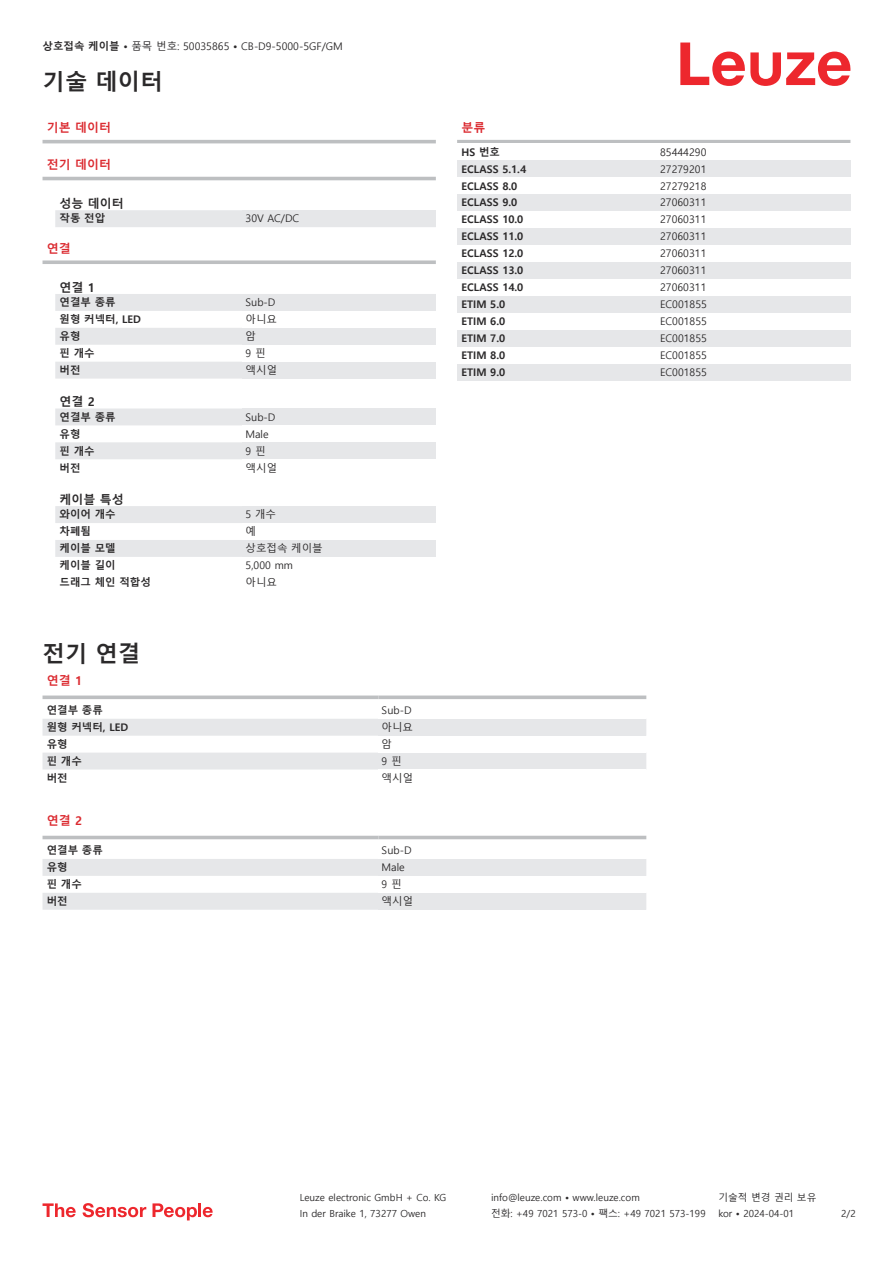
<style>
.page{position:relative;width:893px;height:1263px;background:#fff}
.page>*{position:absolute;margin:0;border:0;box-sizing:border-box;transform-origin:0 0}
.t1{font:700 22.5px "Malgun Gothic";color:#2b292a}
.t2{font:700 12px "Malgun Gothic";color:#db2a30}
.t3{font:700 12px "Malgun Gothic";color:#2b292a}
.t4{font:10.5px "Malgun Gothic";color:#2b292a}
.t5{font:700 10.5px "Malgun Gothic";color:#2b292a}
.t6{font:9.75px "Malgun Gothic";color:#2b292a}
.s1{font-weight:700}
</style>
<div class="page">
<svg style="left:680px;top:43px;width:170px;height:43px"></svg>
<svg style="left:43px;top:143px;width:393px;height:38px"></svg>
<svg style="left:55px;top:210px;width:187px;height:347px"></svg>
<hr style="left:43px;top:140px;width:393px;height:3px;background:#bdbfc1">
<div style="left:43px;top:160px;width:393px;height:19px;background:#fff"></div>
<hr style="left:43px;top:177px;width:393px;height:3px;background:#bdbfc1">
<div style="left:242px;top:210px;width:194px;height:17px;background:#e6e7e9"></div>
<div style="left:43px;top:244px;width:393px;height:18px;background:#fff"></div>
<svg style="left:43px;top:260px;width:393px;height:4px;background:#c4c6c8"></svg>
<div style="left:242px;top:294px;width:194px;height:17px;background:#e6e7e9"></div>
<div style="left:242px;top:328px;width:194px;height:17px;background:#e6e7e9"></div>
<div style="left:242px;top:362px;width:194px;height:17px;background:#e6e7e9"></div>
<div style="left:242px;top:408px;width:194px;height:17px;background:#e6e7e9"></div>
<div style="left:242px;top:442px;width:194px;height:17px;background:#e6e7e9"></div>
<div style="left:242px;top:506px;width:194px;height:17px;background:#e6e7e9"></div>
<div style="left:242px;top:540px;width:194px;height:17px;background:#e6e7e9"></div>
<svg style="left:43px;top:769px;width:335px;height:1px"></svg>
<svg style="left:43px;top:719px;width:335px;height:50px"></svg>
<svg style="left:43px;top:695px;width:335px;height:4px"></svg>
<svg style="left:378px;top:695px;width:268px;height:4px"></svg>
<div style="left:378px;top:719px;width:268px;height:17px;background:#e6e7e9"></div>
<div style="left:378px;top:753px;width:268px;height:16px;background:#e6e7e9"></div>
<svg style="left:43px;top:835px;width:603px;height:5px"></svg>
<svg style="left:43px;top:859px;width:335px;height:51px"></svg>
<hr style="left:43px;top:836px;width:335px;height:3px;background:#bdbfc1">
<hr style="left:378px;top:836px;width:268px;height:3px;background:#bdbfc1">
<div style="left:378px;top:859px;width:268px;height:17px;background:#e6e7e9"></div>
<div style="left:378px;top:893px;width:268px;height:17px;background:#e6e7e9"></div>
<hr style="left:457px;top:140px;width:393px;height:3px;background:#bdbfc1">
<div style="left:457px;top:160px;width:200px;height:17px;background:#e6e7e9"></div>
<div style="left:657px;top:160px;width:193px;height:17px;background:#e6e7e9"></div>
<div style="left:457px;top:194px;width:200px;height:17px;background:#e6e7e9"></div>
<div style="left:657px;top:194px;width:193px;height:17px;background:#e6e7e9"></div>
<div style="left:457px;top:228px;width:200px;height:17px;background:#e6e7e9"></div>
<div style="left:657px;top:228px;width:193px;height:17px;background:#e6e7e9"></div>
<div style="left:457px;top:262px;width:200px;height:17px;background:#e6e7e9"></div>
<div style="left:657px;top:262px;width:193px;height:17px;background:#e6e7e9"></div>
<div style="left:457px;top:296px;width:200px;height:17px;background:#e6e7e9"></div>
<div style="left:657px;top:296px;width:193px;height:17px;background:#e6e7e9"></div>
<div style="left:457px;top:330px;width:200px;height:17px;background:#e6e7e9"></div>
<div style="left:657px;top:330px;width:193px;height:17px;background:#e6e7e9"></div>
<div style="left:457px;top:364px;width:200px;height:16px;background:#e6e7e9"></div>
<div style="left:657px;top:364px;width:193px;height:16px;background:#e6e7e9"></div>
<svg style="left:43px;top:1203px;width:33px;height:14px"></svg>
<svg style="left:83px;top:1203px;width:63px;height:14px"></svg>
<svg style="left:153px;top:1203px;width:44px;height:17px"></svg>
<hr style="left:198px;top:1203px;width:3px;height:14px;background:#ed272d">
<svg style="left:203px;top:1207px;width:10px;height:10px"></svg>
<p class="t4" style="left:43px;top:41px;width:302px"><span class="s1">상호접속 케이블 •</span> 품목 번호: 50035865 <span class="s1">•</span> CB-D9-5000-5GF/GM</p>
<h1 class="t1" style="left:43px;top:69px;width:122px">기술 데이터</h1>
<p class="t2" style="left:47px;top:121px;width:66px">기본 데이터</p>
<p class="t2" style="left:47px;top:158px;width:66px">전기 데이터</p>
<p class="t3" style="left:60px;top:197px;width:66px">성능 데이터</p>
<p class="t5" style="left:60px;top:212px;width:47px">작동 전압</p>
<p class="t4" style="left:246px;top:213px;width:55px">30V AC/DC</p>
<p class="t2" style="left:47px;top:241px;width:25px">연결</p>
<p class="t3" style="left:60px;top:280px;width:37px">연결 1</p>
<p class="t5" style="left:60px;top:296px;width:58px">연결부 종류</p>
<p class="t4" style="left:246px;top:296px;width:31px">Sub-D</p>
<p class="t5" style="left:60px;top:313px;width:83px">원형 커넥터, LED</p>
<p class="t4" style="left:246px;top:313px;width:33px">아니요</p>
<p class="t5" style="left:60px;top:330px;width:22px">유형</p>
<p class="t4" style="left:246px;top:330px;width:12px">암</p>
<p class="t5" style="left:60px;top:347px;width:37px">핀 개수</p>
<p class="t4" style="left:246px;top:347px;width:21px">9 핀</p>
<p class="t5" style="left:60px;top:364px;width:22px">버전</p>
<p class="t4" style="left:246px;top:364px;width:33px">액시얼</p>
<p class="t3" style="left:60px;top:395px;width:37px">연결 2</p>
<p class="t5" style="left:60px;top:411px;width:58px">연결부 종류</p>
<p class="t4" style="left:246px;top:411px;width:31px">Sub-D</p>
<p class="t5" style="left:60px;top:428px;width:22px">유형</p>
<p class="t4" style="left:246px;top:428px;width:25px">Male</p>
<p class="t5" style="left:60px;top:444px;width:37px">핀 개수</p>
<p class="t4" style="left:246px;top:445px;width:21px">9 핀</p>
<p class="t5" style="left:60px;top:461px;width:22px">버전</p>
<p class="t4" style="left:246px;top:462px;width:33px">액시얼</p>
<p class="t3" style="left:60px;top:492px;width:66px">케이블 특성</p>
<p class="t5" style="left:60px;top:508px;width:58px">와이어 개수</p>
<p class="t4" style="left:246px;top:509px;width:32px">5 개수</p>
<p class="t5" style="left:60px;top:525px;width:33px">차폐됨</p>
<p class="t4" style="left:246px;top:525px;width:12px">예</p>
<p class="t5" style="left:60px;top:542px;width:58px">케이블 모델</p>
<p class="t4" style="left:246px;top:542px;width:79px">상호접속 케이블</p>
<p class="t5" style="left:60px;top:559px;width:58px">케이블 길이</p>
<p class="t4" style="left:246px;top:559px;width:49px">5,000 mm</p>
<p class="t5" style="left:60px;top:576px;width:93px">드래그 체인 적합성</p>
<p class="t4" style="left:246px;top:576px;width:33px">아니요</p>
<h1 class="t1" style="left:43px;top:641px;width:99px">전기 연결</h1>
<p class="t2" style="left:47px;top:673px;width:37px">연결 1</p>
<p class="t5" style="left:47px;top:704px;width:58px">연결부 종류</p>
<p class="t4" style="left:382px;top:704px;width:31px">Sub-D</p>
<p class="t5" style="left:47px;top:721px;width:83px">원형 커넥터, LED</p>
<p class="t4" style="left:382px;top:721px;width:33px">아니요</p>
<p class="t5" style="left:47px;top:738px;width:22px">유형</p>
<p class="t4" style="left:382px;top:738px;width:12px">암</p>
<p class="t5" style="left:47px;top:755px;width:37px">핀 개수</p>
<p class="t4" style="left:382px;top:755px;width:21px">9 핀</p>
<p class="t5" style="left:47px;top:772px;width:22px">버전</p>
<p class="t4" style="left:382px;top:772px;width:33px">액시얼</p>
<p class="t2" style="left:47px;top:813px;width:37px">연결 2</p>
<p class="t5" style="left:47px;top:844px;width:58px">연결부 종류</p>
<p class="t4" style="left:382px;top:844px;width:31px">Sub-D</p>
<p class="t5" style="left:47px;top:861px;width:22px">유형</p>
<p class="t4" style="left:382px;top:861px;width:25px">Male</p>
<p class="t5" style="left:47px;top:878px;width:37px">핀 개수</p>
<p class="t4" style="left:382px;top:878px;width:21px">9 핀</p>
<p class="t5" style="left:47px;top:895px;width:22px">버전</p>
<p class="t4" style="left:382px;top:895px;width:33px">액시얼</p>
<p class="t2" style="left:461px;top:121px;width:25px">분류</p>
<p class="t5" style="left:461px;top:146px;width:40px">HS 번호</p>
<p class="t4" style="left:660px;top:146px;width:48px">85444290</p>
<p class="t5" style="left:461px;top:163px;width:66px">ECLASS 5.1.4</p>
<p class="t4" style="left:660px;top:163px;width:48px">27279201</p>
<p class="t5" style="left:461px;top:179px;width:57px">ECLASS 8.0</p>
<p class="t4" style="left:660px;top:180px;width:48px">27279218</p>
<p class="t5" style="left:461px;top:196px;width:57px">ECLASS 9.0</p>
<p class="t4" style="left:660px;top:197px;width:48px">27060311</p>
<p class="t5" style="left:461px;top:213px;width:63px">ECLASS 10.0</p>
<p class="t4" style="left:660px;top:214px;width:48px">27060311</p>
<p class="t5" style="left:461px;top:230px;width:63px">ECLASS 11.0</p>
<p class="t4" style="left:660px;top:231px;width:48px">27060311</p>
<p class="t5" style="left:461px;top:247px;width:63px">ECLASS 12.0</p>
<p class="t4" style="left:660px;top:247px;width:48px">27060311</p>
<p class="t5" style="left:461px;top:264px;width:63px">ECLASS 13.0</p>
<p class="t4" style="left:660px;top:264px;width:48px">27060311</p>
<p class="t5" style="left:461px;top:281px;width:63px">ECLASS 14.0</p>
<p class="t4" style="left:660px;top:281px;width:48px">27060311</p>
<p class="t5" style="left:461px;top:298px;width:45px">ETIM 5.0</p>
<p class="t4" style="left:660px;top:298px;width:48px">EC001855</p>
<p class="t5" style="left:461px;top:315px;width:45px">ETIM 6.0</p>
<p class="t4" style="left:660px;top:315px;width:48px">EC001855</p>
<p class="t5" style="left:461px;top:332px;width:45px">ETIM 7.0</p>
<p class="t4" style="left:660px;top:332px;width:48px">EC001855</p>
<p class="t5" style="left:461px;top:349px;width:45px">ETIM 8.0</p>
<p class="t4" style="left:660px;top:349px;width:48px">EC001855</p>
<p class="t5" style="left:461px;top:366px;width:45px">ETIM 9.0</p>
<p class="t4" style="left:660px;top:366px;width:48px">EC001855</p>
<p class="t6" style="left:300px;top:1192px;width:148px">Leuze electronic GmbH + Co. KG</p>
<p class="t6" style="left:491px;top:1192px;width:150px">info@leuze.com • www.leuze.com</p>
<p class="t6" style="left:718px;top:1192px;width:100px">기술적 변경 권리 보유</p>
<p class="t6" style="left:300px;top:1208px;width:128px">In der Braike 1, 73277 Owen</p>
<p class="t6" style="left:491px;top:1208px;width:216px">전화: +49 7021 573-0 • 팩스: +49 7021 573-199</p>
<p class="t6" style="left:718px;top:1208px;width:77px">kor • 2024-04-01</p>
<p class="t6" style="left:841px;top:1208px;width:16px">2/2</p>
</div>
